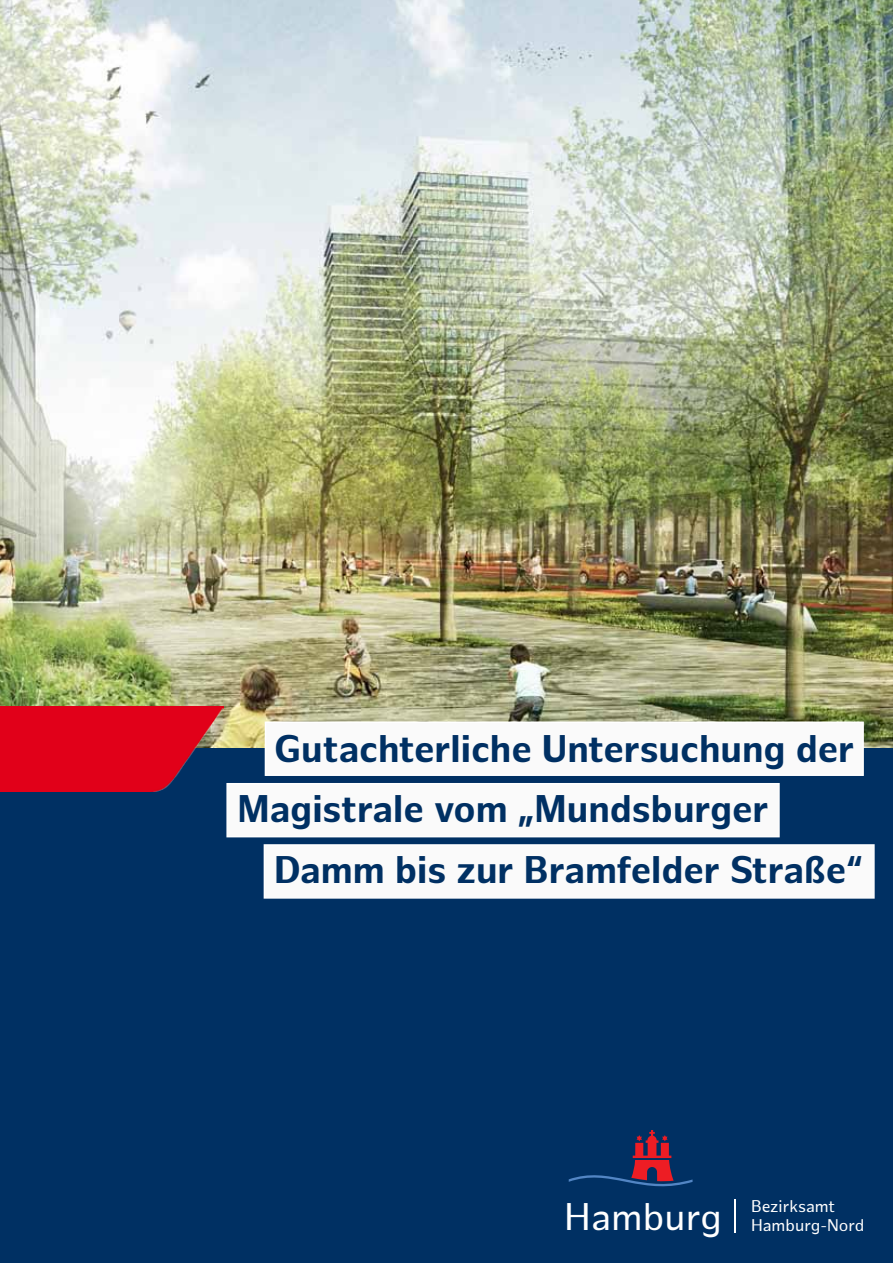
<style>
.page{position:relative;width:893px;height:1263px;background:#fff}
.page>*{position:absolute;margin:0;border:0;box-sizing:border-box;transform-origin:0 0}
.t1{font:700 37.5px/60.3px "Hamburg Sans";color:#003063}
.t2{font:37.5px "Hamburg Sans";color:#fff}
.t3{font:16.5px "Hamburg Sans";color:#fff}
</style>
<div class="page">
<img style="left:0;top:0;width:893px;height:748px">
<div style="left:0;top:749px;width:893px;height:514px;background:#003063"></div>
<img style="left:0;top:706px;width:223px;height:85px">
<div style="left:265px;top:721px;width:599px;height:55px;background:#fafafa;border:2px solid #fff"></div>
<svg style="left:569px;top:1130px;width:123px;height:57px"></svg>
<hr style="left:734px;top:1199px;width:2px;height:34px;background:#fff">
<div style="left:226px;top:783px;width:554px;height:54px;background:#fafafa"></div>
<div style="left:264px;top:844px;width:611px;height:55px;background:#fafafa;border:2px solid #fff"></div>
<p class="t1" style="left:237px;top:720px;width:618px;text-indent:37px">Gutachterliche Untersuchung der<br>Magistrale vom „Mundsburger</p>
<p class="t1" style="left:274px;top:841px;width:590px">Damm bis zur Bramfelder Straße“</p>
<p class="t2" style="left:564px;top:1196px;width:159px">Hamburg</p>
<p class="t3" style="left:751px;top:1196px;width:86px">Bezirksamt</p>
<p class="t3" style="left:751px;top:1216px;width:115px">Hamburg-Nord</p>
</div>
